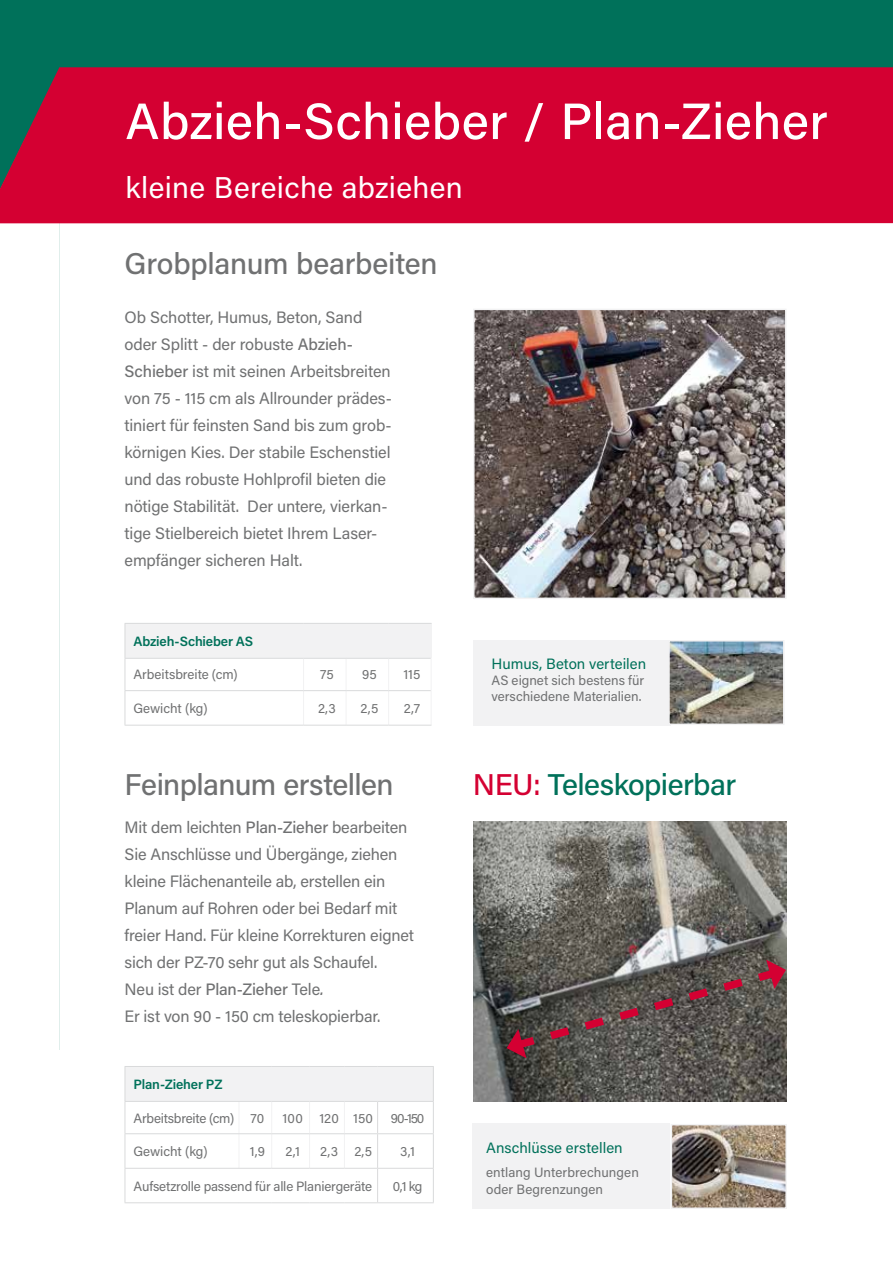
<style>
.page{position:relative;width:893px;height:1263px;background:#00715a}
.page>*{position:absolute;margin:0;border:0;box-sizing:border-box;transform-origin:0 0}
.t1{font:500 51px "Acumin Pro";letter-spacing:.01em;color:#fff}
.t2{font:500 30px "Acumin Pro";letter-spacing:-.015em;color:#707172}
.t3{font:30px "Acumin Pro";letter-spacing:.015em;color:#fff}
.t4{font:500 30px "Acumin Pro";letter-spacing:-.015em;color:#00715a}
.t5{font:16.5px/27px "Acumin Pro";letter-spacing:-.01em;color:#707172}
.t6{font:15px "Acumin Pro";letter-spacing:.005em;color:#00715a}
.t7{font:13.5px/16.2px "Acumin Pro";color:#707172}
.t8{font:600 13.5px "Acumin Pro";letter-spacing:-.01em;color:#00715a}
.s1{font-weight:500}
.s2{color:#d40032}
.s3{font-weight:500;font-style:italic}
</style>
<div class="page">
<div style="left:60px;top:223px;width:833px;height:828px;background:#fff"></div>
<div style="left:0;top:223px;width:60px;height:828px;background:#fff"></div>
<div style="left:0;top:1051px;width:893px;height:212px;background:#fff"></div>
<div style="left:0;top:67px;width:893px;height:156px;background:#d40032"></div>
<img style="left:476px;top:312px;width:307px;height:284px">
<div style="left:473px;top:309px;width:313px;height:290px;border:2px solid #f2f2f3"></div>
<div style="left:473px;top:640px;width:198px;height:85px;background:#f2f2f3"></div>
<img style="left:671px;top:643px;width:110px;height:79px">
<div style="left:668px;top:640px;width:116px;height:85px;border:2px solid #f2f2f3"></div>
<img style="left:473px;top:821px;width:313px;height:280px">
<div style="left:473px;top:1124px;width:197px;height:85px;background:#f2f2f3"></div>
<img style="left:674px;top:1127px;width:110px;height:79px">
<div style="left:671px;top:1124px;width:116px;height:85px;border:2px solid #f2f2f3"></div>
<div style="left:125px;top:623px;width:306px;height:35px;background:#f2f2f3"></div>
<div style="left:126px;top:659px;width:305px;height:66px;background:#fff"></div>
<hr style="left:431px;top:624px;width:1px;height:34px;background:#f2f2f3">
<hr style="left:303px;top:659px;width:1px;height:31px;background:#f2f2f3">
<hr style="left:346px;top:659px;width:1px;height:31px;background:#f2f2f3">
<hr style="left:388px;top:659px;width:1px;height:31px;background:#f2f2f3">
<hr style="left:431px;top:658px;width:1px;height:33px;background:#f2f2f3">
<hr style="left:303px;top:691px;width:1px;height:34px;background:#f2f2f3">
<hr style="left:346px;top:691px;width:1px;height:34px;background:#f2f2f3">
<hr style="left:388px;top:691px;width:1px;height:34px;background:#f2f2f3">
<hr style="left:431px;top:691px;width:1px;height:34px;background:#f2f2f3">
<hr style="left:125px;top:623px;width:179px;height:1px;background:#d9dadb">
<hr style="left:125px;top:624px;width:1px;height:34px;background:#d9dadb">
<hr style="left:304px;top:623px;width:42px;height:1px;background:#d9dadb">
<hr style="left:346px;top:623px;width:43px;height:1px;background:#d9dadb">
<hr style="left:389px;top:623px;width:42px;height:1px;background:#d9dadb">
<hr style="left:125px;top:658px;width:179px;height:1px;background:#d9dadb">
<hr style="left:125px;top:659px;width:1px;height:31px;background:#d9dadb">
<hr style="left:304px;top:658px;width:42px;height:1px;background:#d9dadb">
<hr style="left:346px;top:658px;width:43px;height:1px;background:#d9dadb">
<hr style="left:389px;top:658px;width:42px;height:1px;background:#d9dadb">
<hr style="left:125px;top:690px;width:179px;height:1px;background:#d9dadb">
<hr style="left:125px;top:691px;width:1px;height:34px;background:#d9dadb">
<hr style="left:304px;top:690px;width:42px;height:1px;background:#d9dadb">
<hr style="left:346px;top:690px;width:43px;height:1px;background:#d9dadb">
<hr style="left:389px;top:690px;width:42px;height:1px;background:#d9dadb">
<hr style="left:125px;top:725px;width:179px;height:1px;background:#d9dadb">
<hr style="left:304px;top:725px;width:42px;height:1px;background:#d9dadb">
<hr style="left:346px;top:725px;width:43px;height:1px;background:#d9dadb">
<hr style="left:389px;top:725px;width:42px;height:1px;background:#d9dadb">
<div style="left:125px;top:1066px;width:308px;height:35px;background:#f2f2f3"></div>
<svg style="left:126px;top:1134px;width:307px;height:34px"></svg>
<hr style="left:239px;top:1102px;width:1px;height:31px;background:#f2f2f3">
<hr style="left:271px;top:1102px;width:1px;height:31px;background:#f2f2f3">
<hr style="left:309px;top:1102px;width:1px;height:31px;background:#f2f2f3">
<hr style="left:344px;top:1102px;width:1px;height:31px;background:#f2f2f3">
<hr style="left:239px;top:1134px;width:1px;height:34px;background:#f2f2f3">
<hr style="left:271px;top:1134px;width:1px;height:34px;background:#f2f2f3">
<hr style="left:309px;top:1134px;width:1px;height:34px;background:#f2f2f3">
<hr style="left:344px;top:1134px;width:1px;height:34px;background:#f2f2f3">
<hr style="left:125px;top:1066px;width:114px;height:1px;background:#d9dadb">
<hr style="left:125px;top:1067px;width:1px;height:34px;background:#d9dadb">
<hr style="left:239px;top:1066px;width:33px;height:1px;background:#d9dadb">
<hr style="left:272px;top:1066px;width:37px;height:1px;background:#d9dadb">
<hr style="left:309px;top:1066px;width:35px;height:1px;background:#d9dadb">
<hr style="left:344px;top:1066px;width:34px;height:1px;background:#d9dadb">
<hr style="left:378px;top:1066px;width:56px;height:1px;background:#d9dadb">
<hr style="left:433px;top:1067px;width:1px;height:34px;background:#d9dadb">
<hr style="left:125px;top:1101px;width:114px;height:1px;background:#d9dadb">
<hr style="left:125px;top:1102px;width:1px;height:31px;background:#d9dadb">
<hr style="left:239px;top:1101px;width:33px;height:1px;background:#d9dadb">
<hr style="left:272px;top:1101px;width:37px;height:1px;background:#d9dadb">
<hr style="left:309px;top:1101px;width:35px;height:1px;background:#d9dadb">
<hr style="left:344px;top:1101px;width:34px;height:1px;background:#d9dadb">
<hr style="left:378px;top:1101px;width:56px;height:1px;background:#d9dadb">
<hr style="left:377px;top:1102px;width:1px;height:31px;background:#d9dadb">
<hr style="left:433px;top:1102px;width:1px;height:31px;background:#d9dadb">
<hr style="left:125px;top:1133px;width:114px;height:1px;background:#d9dadb">
<hr style="left:125px;top:1134px;width:1px;height:34px;background:#d9dadb">
<hr style="left:239px;top:1133px;width:33px;height:1px;background:#d9dadb">
<hr style="left:272px;top:1133px;width:37px;height:1px;background:#d9dadb">
<hr style="left:309px;top:1133px;width:35px;height:1px;background:#d9dadb">
<hr style="left:344px;top:1133px;width:34px;height:1px;background:#d9dadb">
<hr style="left:378px;top:1133px;width:56px;height:1px;background:#d9dadb">
<hr style="left:377px;top:1134px;width:1px;height:34px;background:#d9dadb">
<hr style="left:433px;top:1134px;width:1px;height:34px;background:#d9dadb">
<hr style="left:125px;top:1168px;width:114px;height:1px;background:#d9dadb">
<hr style="left:125px;top:1169px;width:1px;height:33px;background:#d9dadb">
<hr style="left:239px;top:1168px;width:33px;height:1px;background:#d9dadb">
<hr style="left:272px;top:1168px;width:37px;height:1px;background:#d9dadb">
<hr style="left:309px;top:1168px;width:35px;height:1px;background:#d9dadb">
<hr style="left:344px;top:1168px;width:34px;height:1px;background:#d9dadb">
<hr style="left:378px;top:1168px;width:56px;height:1px;background:#d9dadb">
<hr style="left:377px;top:1169px;width:1px;height:33px;background:#d9dadb">
<hr style="left:433px;top:1169px;width:1px;height:33px;background:#d9dadb">
<hr style="left:125px;top:1202px;width:114px;height:1px;background:#d9dadb">
<hr style="left:239px;top:1202px;width:33px;height:1px;background:#d9dadb">
<hr style="left:272px;top:1202px;width:37px;height:1px;background:#d9dadb">
<hr style="left:309px;top:1202px;width:35px;height:1px;background:#d9dadb">
<hr style="left:344px;top:1202px;width:34px;height:1px;background:#d9dadb">
<hr style="left:378px;top:1202px;width:56px;height:1px;background:#d9dadb">
<svg style="left:507px;top:960px;width:279px;height:98px;background:#605250"></svg>
<h1 class="t1" style="left:125px;top:86px;width:704px">Abzieh-Schieber / Plan-Zieher</h1>
<h2 class="t3" style="left:125px;top:166px;width:339px">kleine Bereiche abziehen</h2>
<h2 class="t2" style="left:125px;top:243px;width:314px">Grobplanum bearbeiten</h2>
<p class="t5" style="left:125px;top:303px;width:269px">Ob Schotter, Humus, Beton, Sand oder Splitt - der robuste <span class="s1">Abzieh-Schieber</span> ist mit seinen Arbeitsbreiten von 75 - 115 cm als Allrounder prädes&shy;tiniert für feinsten Sand bis zum grob&shy;körnigen Kies. Der stabile Eschenstiel und das robuste Hohlprofil bieten die nötige Stabilität. Der untere, vierkan&shy;tige Stielbereich bietet Ihrem Laser&shy;empfänger sicheren Halt.</p>
<p class="t8" style="left:133px;top:632px;width:121px">Abzieh-Schieber AS</p>
<p class="t7" style="left:133px;top:666px;width:106px">Arbeitsbreite (cm)</p>
<p class="t7" style="left:320px;top:666px;width:15px">75</p>
<p class="t7" style="left:362px;top:666px;width:16px">95</p>
<p class="t7" style="left:403px;top:666px;width:18px">115</p>
<p class="t7" style="left:133px;top:699px;width:76px">Gewicht (kg)</p>
<p class="t7" style="left:318px;top:699px;width:19px">2,3</p>
<p class="t7" style="left:361px;top:699px;width:19px">2,5</p>
<p class="t7" style="left:404px;top:699px;width:18px">2,7</p>
<p class="t6" style="left:491px;top:653px;width:156px">Humus, Beton verteilen</p>
<p class="t7" style="left:491px;top:671px;width:154px">AS eignet sich bestens für verschiedene Materialien.</p>
<h2 class="t2" style="left:125px;top:763px;width:271px">Feinplanum erstellen</h2>
<h2 class="t4" style="left:473px;top:763px;width:265px"><span class="s2">NEU:</span> Teleskopierbar</h2>
<p class="t5" style="left:125px;top:813px;width:291px">Mit dem leichten <span class="s1">Plan-Zieher</span> bearbeiten Sie Anschlüsse und Übergänge, ziehen kleine Flächenanteile ab, erstellen ein Planum auf Rohren oder bei Bedarf mit freier Hand. Für kleine Korrekturen eignet sich der PZ-70 sehr gut als Schaufel.<br>Neu ist der <span class="s1">Plan-Zieher</span> Tele<span class="s3">.<br></span>Er ist von 90 - 150 cm teleskopierbar.</p>
<p class="t8" style="left:133px;top:1075px;width:91px">Plan-Zieher PZ</p>
<p class="t7" style="left:133px;top:1109px;width:132px">Arbeitsbreite (cm) 70</p>
<p class="t7" style="left:283px;top:1109px;width:92px">100 120 150</p>
<p class="t7" style="left:391px;top:1109px;width:35px">90-150</p>
<p class="t7" style="left:133px;top:1142px;width:76px">Gewicht (kg)</p>
<p class="t7" style="left:250px;top:1142px;width:17px">1,9</p>
<p class="t7" style="left:285px;top:1142px;width:16px">2,1</p>
<p class="t7" style="left:320px;top:1142px;width:53px">2,3 2,5</p>
<p class="t7" style="left:400px;top:1142px;width:17px">3,1</p>
<p class="t7" style="left:134px;top:1177px;width:240px">Aufsetzrolle passend für alle Planiergeräte</p>
<p class="t7" style="left:393px;top:1177px;width:31px">0,1 kg</p>
<p class="t6" style="left:486px;top:1137px;width:138px">Anschlüsse erstellen</p>
<p class="t7" style="left:486px;top:1163px;width:154px;line-height:17px">entlang Unterbrechungen oder Begrenzungen</p>
</div>
